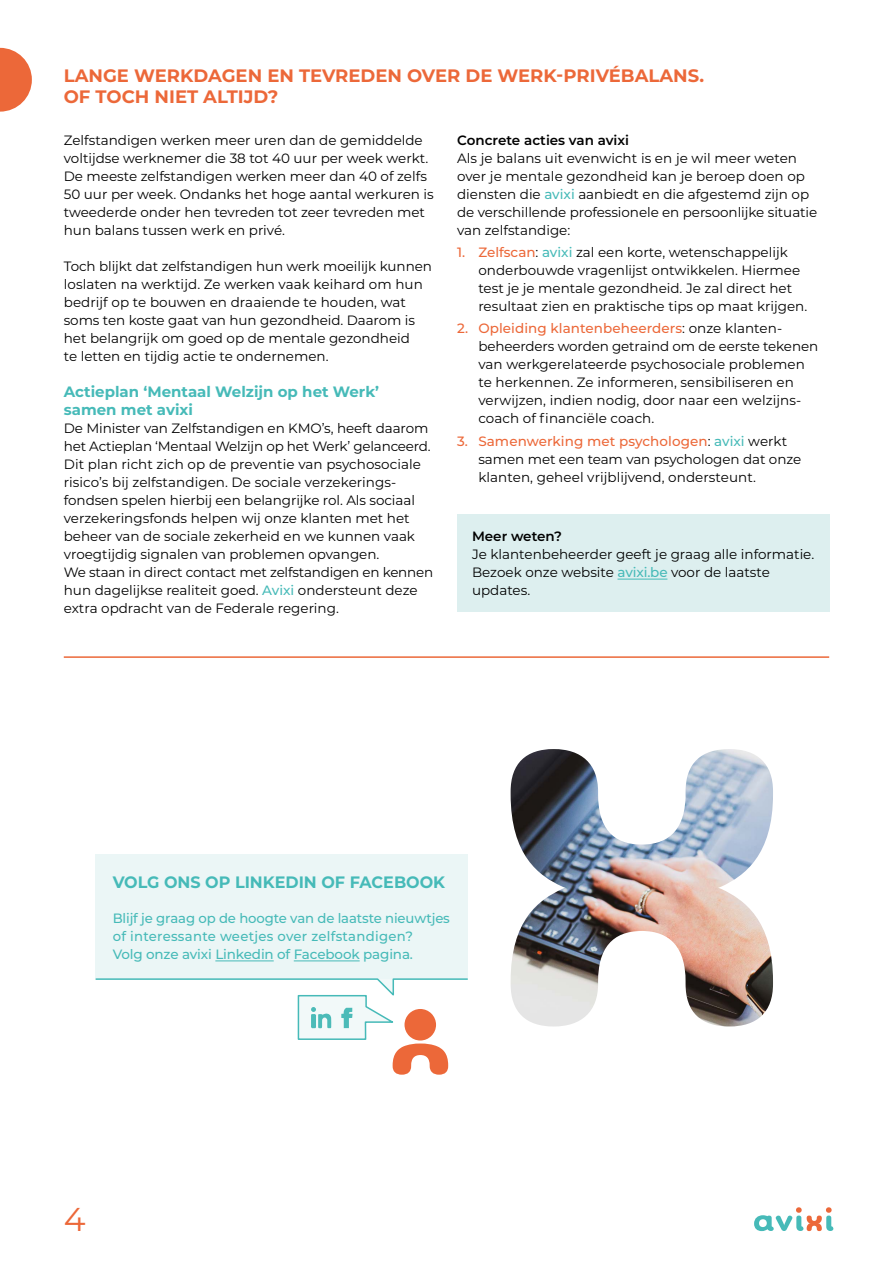
<style>
.page{position:relative;width:893px;height:1263px;background:#fff}
.page>*{position:absolute;margin:0;border:0;box-sizing:border-box;transform-origin:0 0}
.t1{font:33px "Montserrat";color:#ec6839}
.t2{font:700 18px/21px "Montserrat";color:#ec6839}
.t3{font:700 16.5px "Montserrat";color:#46bab8}
.t4{font:700 15px/18px "Montserrat";color:#46bab8}
.t5{font:13.5px/18px "Montserrat";color:#000}
.t6{font:500 13.5px/18px "Montserrat";letter-spacing:-.01em;color:#46bab8}
.t7{font:600 13.5px "Montserrat";color:#000}
.s1{font-weight:500;color:#46bab8}
.s2{font-weight:500;color:#ec6839}
</style>
<div class="page">
<svg style="left:754px;top:1207px;width:79px;height:24px"></svg>
<div style="left:96px;top:855px;width:372px;height:125px;background:#ebf6f6"></div>
<hr style="left:215px;top:960px;width:59px;height:1px;background:#46bab8">
<hr style="left:294px;top:960px;width:66px;height:1px;background:#46bab8">
<svg style="left:95px;top:977px;width:373px;height:98px"></svg>
<div style="left:457px;top:514px;width:372px;height:44px;background:#ddefef"></div>
<div style="left:457px;top:550px;width:372px;height:62px;background:#ddefef"></div>
<hr style="left:617px;top:579px;width:50px;height:1px;background:#46bab8">
<hr style="left:64px;top:656px;width:765px;height:2px;background:#ec6839">
<img style="left:511px;top:749px;width:262px;height:277px">
<svg style="left:0;top:48px;width:32px;height:64px"></svg>
<h2 class="t2" style="left:64px;top:64px;width:642px">LANGE WERKDAGEN EN TEVREDEN OVER DE WERK-PRIVÉBALANS.<br>OF TOCH NIET ALTIJD?</h2>
<p class="t5" style="left:64px;top:131px;width:371px">Zelfstandigen werken meer uren dan de gemiddelde voltijdse werknemer die 38 tot 40 uur per week werkt.<br>De meeste zelfstandigen werken meer dan 40 of zelfs 50 uur per week. Ondanks het hoge aantal werkuren is tweederde onder hen tevreden tot zeer tevreden met hun balans tussen werk en privé.</p>
<p class="t5" style="left:64px;top:256px;width:370px">Toch blijkt dat zelfstandigen hun werk moeilijk kunnen loslaten na werktijd. Ze werken vaak keihard om hun bedrijf op te bouwen en draaiende te houden, wat soms ten koste gaat van hun gezondheid. Daarom is het belangrijk om goed op de mentale gezondheid<br>te letten en tijdig actie te ondernemen.</p>
<p class="t4" style="left:64px;top:382px;width:317px">Actieplan ‘Mentaal Welzijn op het Werk’ samen met avixi</p>
<p class="t5" style="left:64px;top:419px;width:371px">De Minister van Zelfstandigen en KMO’s, heeft daarom het Actieplan ‘Mentaal Welzijn op het Werk’ gelanceerd.<br>Dit plan richt zich op de preventie van psychosociale risico’s bij zelfstandigen. De sociale verzekerings&shy;fondsen spelen hierbij een belangrijke rol. Als sociaal verzekeringsfonds helpen wij onze klanten met het beheer van de sociale zekerheid en we kunnen vaak vroegtijdig signalen van problemen opvangen.<br>We staan in direct contact met zelfstandigen en kennen hun dagelijkse realiteit goed. <span class="s1">Avixi</span> ondersteunt deze extra opdracht van de Federale regering.</p>
<p class="t7" style="left:457px;top:130px;width:173px">Concrete acties van avixi</p>
<p class="t5" style="left:457px;top:149px;width:362px">Als je balans uit evenwicht is en je wil meer weten over je mentale gezondheid kan je beroep doen op diensten die <span class="s1">avixi</span> aanbiedt en die afgestemd zijn op de verschillende professionele en persoonlijke situatie van zelfstandige:</p>
<p class="t5" style="left:478px;top:243px;width:330px;text-indent:-21px"><span class="s2">1. Zelfscan</span>: <span class="s1">avixi</span> zal een korte, wetenschappelijk onderbouwde vragenlijst ontwikkelen. Hiermee test je je mentale gezondheid. Je zal direct het resultaat zien en praktische tips op maat krijgen.</p>
<p class="t5" style="left:478px;top:319px;width:341px;text-indent:-21px"><span class="s2">2. Opleiding klantenbeheerders</span>: onze klanten&shy;beheerders worden getraind om de eerste tekenen van werkgerelateerde psychosociale problemen te herkennen. Ze informeren, sensibiliseren en verwijzen, indien nodig, door naar een welzijns&shy;coach of financiële coach.</p>
<p class="t5" style="left:478px;top:431px;width:324px;text-indent:-21px"><span class="s2">3. Samenwerking met psychologen</span>: <span class="s1">avixi</span> werkt samen met een team van psychologen dat onze klanten, geheel vrijblijvend, ondersteunt.</p>
<p class="t7" style="left:472px;top:526px;width:92px">Meer weten?</p>
<p class="t5" style="left:472px;top:544px;width:344px">Je klantenbeheerder geeft je graag alle informatie.<br>Bezoek onze website <span class="s1">avixi.be</span> voor de laatste updates.</p>
<p class="t3" style="left:113px;top:870px;width:334px">VOLG ONS OP LINKEDIN OF FACEBOOK</p>
<p class="t6" style="left:113px;top:908px;width:339px">Blijf je graag op de hoogte van de laatste nieuwtjes of interessante weetjes over zelfstandigen?<br>Volg onze avixi Linkedin of Facebook pagina.</p>
<h1 class="t1" style="left:64px;top:1197px;width:23px">4</h1>
</div>
